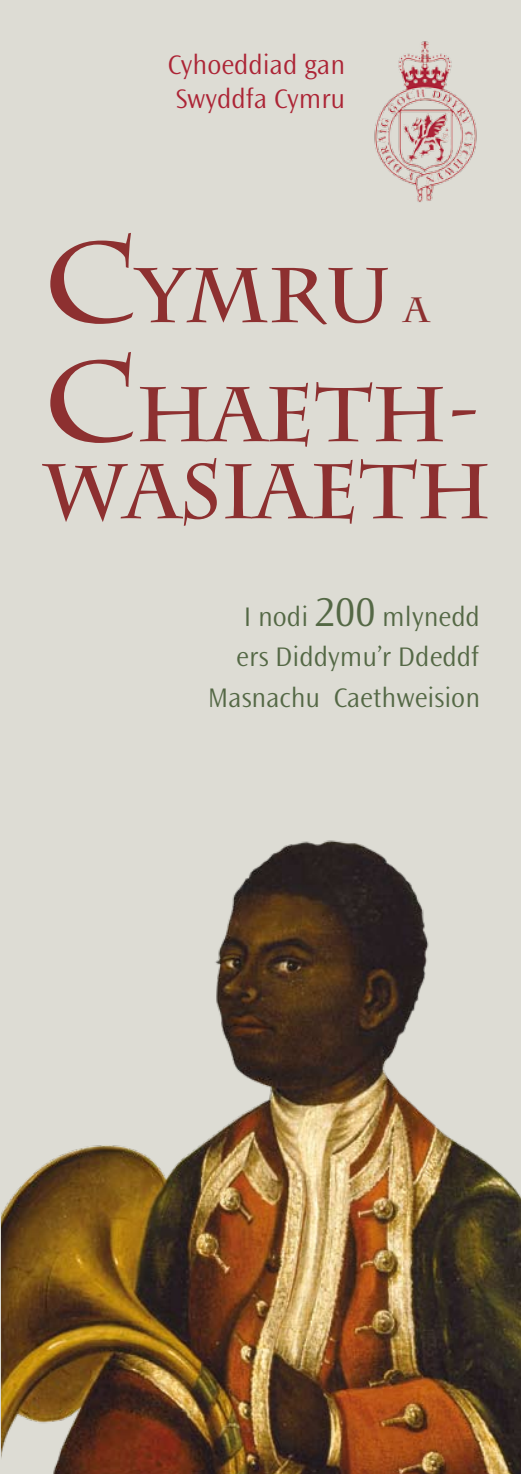
<style>
.page{position:relative;width:521px;height:1474px;background:#fff}
.page>*{position:absolute;margin:0;border:0;box-sizing:border-box;transform-origin:0 0}
.t1{font:700 77px/119px "Charlemagne Std";color:#8d3030}
.t2{font:300 28px/40.6px "Ocean Sans Std";color:#546845;text-align:right}
.t3{font:300 28px/33.6px "Ocean Sans Std";color:#ac2435}
.s1{font-size:113.75px}
.s2{font-size:35px}
.s3{font-size:42px}
</style>
<div class="page">
<div style="left:0;top:0;width:521px;height:1473px;background:#dddcd4"></div>
<img style="left:2px;top:840px;width:519px;height:633px">
<img style="left:374px;top:41px;width:103px;height:161px">
<p class="t3" style="left:168px;top:49px;width:179px">Cyhoeddiad gan<br>Swyddfa Cymru</p>
<h1 class="t1" style="left:44px;top:237px;width:439px"><span class="s1">C</span>YMRU <span class="s2">A<br></span><span class="s1">C</span>HAETH-</h1>
<h1 class="t1" style="left:44px;top:433px;width:449px">WASIAETH</h1>
<p class="t2" style="left:208px;top:596px;width:274px">I nodi <span class="s3">200</span> mlynedd ers Diddymu’r Ddeddf<br>Masnachu Caethweision</p>
</div>
